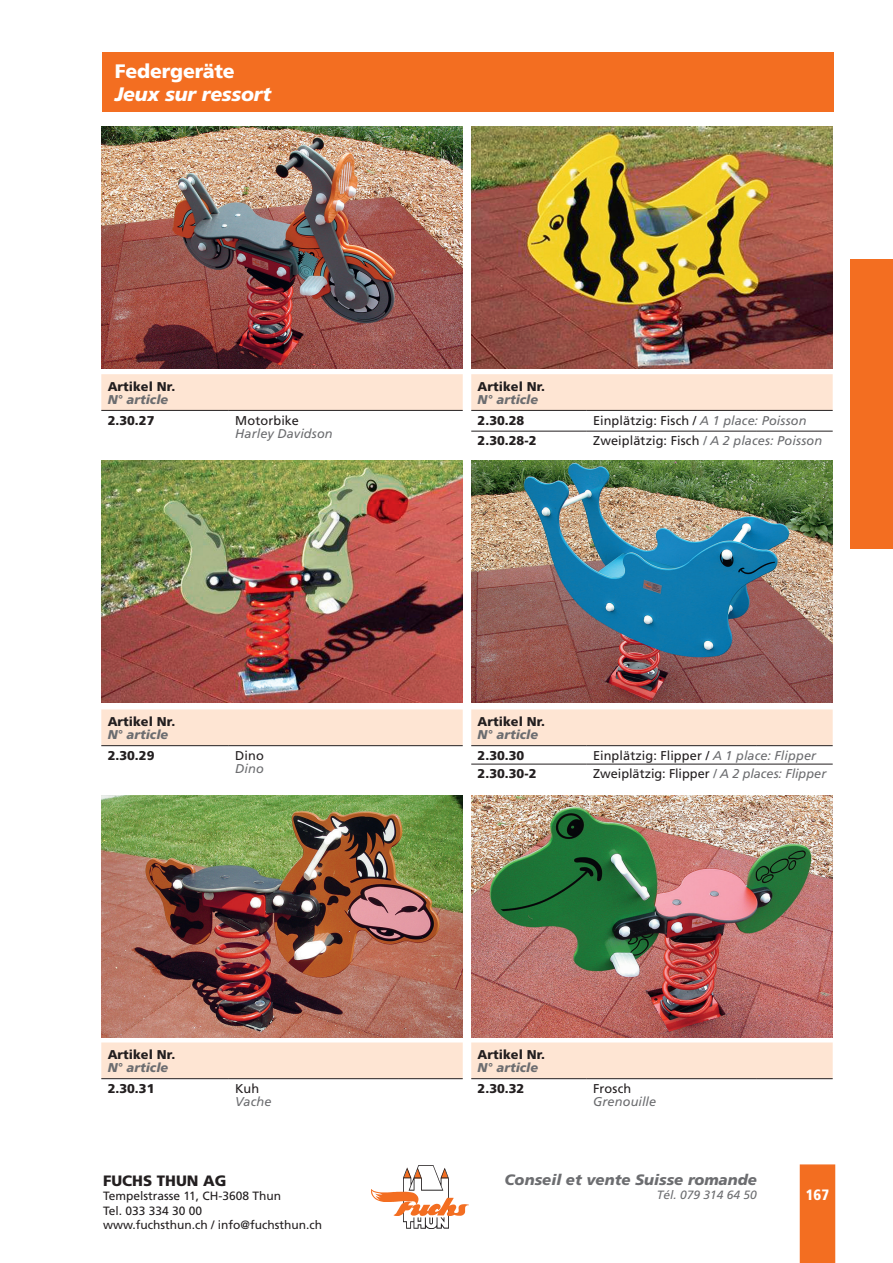
<style>
.page{position:relative;width:893px;height:1263px;background:#fff}
.page>*{position:absolute;margin:0;border:0;box-sizing:border-box;transform-origin:0 0}
.t1{font:italic 900 19.5px "Frutiger";letter-spacing:-.01em;color:#fff}
.t2{font:900 19.5px "Frutiger";letter-spacing:-.01em;color:#fff}
.t3{font:italic 900 15px "Frutiger";color:#6c6d70}
.t4{font:900 15px "Frutiger";color:#231f20}
.t5{font:900 condensed 15px "Frutiger";color:#fff}
.t6{font:12.75px "Frutiger";letter-spacing:.005em;color:#231f20}
.t7{font:900 12.75px "Frutiger";color:#231f20}
.t8{font:italic 900 12.75px "Frutiger";color:#6c6d70}
.t9{font:italic 12.75px "Frutiger";letter-spacing:.005em;color:#6c6d70}
.t10{font:12px/14.4px "Frutiger";color:#231f20}
.t11{font:italic 12px "Frutiger";color:#6c6d70}
.s1{font-style:italic;color:#6c6d70}
</style>
<div class="page">
<img style="left:403px;top:1165px;width:46px;height:64px">
<img style="left:371px;top:1188px;width:97px;height:27px">
<div style="left:800px;top:1164px;width:35px;height:99px;background:#f36e21"></div>
<div style="left:850px;top:259px;width:43px;height:290px;background:#f36e21"></div>
<div style="left:102px;top:53px;width:731px;height:59px;background:#f36e21"></div>
<img style="left:101px;top:126px;width:362px;height:243px">
<div style="left:471px;top:374px;width:362px;height:36px;background:#fee5d3"></div>
<hr style="left:471px;top:410px;width:116px;height:1px;background:#231f20">
<hr style="left:587px;top:410px;width:170px;height:1px;background:#231f20">
<hr style="left:757px;top:410px;width:76px;height:1px;background:#231f20">
<hr style="left:471px;top:431px;width:116px;height:1px;background:#231f20">
<hr style="left:587px;top:431px;width:170px;height:1px;background:#231f20">
<hr style="left:757px;top:431px;width:76px;height:1px;background:#231f20">
<div style="left:101px;top:374px;width:362px;height:36px;background:#fee5d3"></div>
<hr style="left:101px;top:410px;width:128px;height:1px;background:#231f20">
<hr style="left:229px;top:410px;width:204px;height:1px;background:#231f20">
<hr style="left:433px;top:410px;width:30px;height:1px;background:#231f20">
<img style="left:471px;top:126px;width:362px;height:243px">
<img style="left:101px;top:460px;width:362px;height:243px">
<div style="left:101px;top:709px;width:362px;height:36px;background:#fee5d3"></div>
<hr style="left:101px;top:745px;width:128px;height:1px;background:#231f20">
<hr style="left:229px;top:745px;width:170px;height:1px;background:#231f20">
<hr style="left:399px;top:745px;width:64px;height:1px;background:#231f20">
<div style="left:471px;top:709px;width:362px;height:36px;background:#fee5d3"></div>
<hr style="left:471px;top:745px;width:116px;height:1px;background:#231f20">
<hr style="left:587px;top:745px;width:170px;height:1px;background:#231f20">
<hr style="left:757px;top:745px;width:76px;height:1px;background:#231f20">
<hr style="left:471px;top:764px;width:116px;height:1px;background:#231f20">
<hr style="left:587px;top:764px;width:170px;height:1px;background:#231f20">
<hr style="left:757px;top:764px;width:76px;height:1px;background:#231f20">
<img style="left:471px;top:460px;width:362px;height:243px">
<img style="left:101px;top:795px;width:362px;height:242px">
<div style="left:471px;top:1042px;width:362px;height:36px;background:#fee5d3"></div>
<hr style="left:471px;top:1078px;width:116px;height:1px;background:#231f20">
<hr style="left:587px;top:1078px;width:170px;height:1px;background:#231f20">
<hr style="left:757px;top:1078px;width:76px;height:1px;background:#231f20">
<div style="left:101px;top:1042px;width:362px;height:36px;background:#fee5d3"></div>
<hr style="left:101px;top:1078px;width:128px;height:1px;background:#231f20">
<hr style="left:229px;top:1078px;width:170px;height:1px;background:#231f20">
<hr style="left:399px;top:1078px;width:64px;height:1px;background:#231f20">
<img style="left:471px;top:795px;width:362px;height:242px">
<h1 class="t2" style="left:115px;top:59px;width:121px">Federgeräte</h1>
<h1 class="t1" style="left:115px;top:83px;width:158px">Jeux sur ressort</h1>
<p class="t7" style="left:108px;top:378px;width:69px">Artikel Nr.</p>
<p class="t8" style="left:108px;top:392px;width:62px">N° article</p>
<p class="t7" style="left:108px;top:412px;width:48px">2.30.27</p>
<p class="t6" style="left:235px;top:413px;width:65px">Motorbike</p>
<p class="t9" style="left:235px;top:426px;width:99px">Harley Davidson</p>
<p class="t7" style="left:108px;top:714px;width:69px">Artikel Nr.</p>
<p class="t8" style="left:108px;top:727px;width:62px">N° article</p>
<p class="t7" style="left:108px;top:748px;width:48px">2.30.29</p>
<p class="t6" style="left:235px;top:748px;width:30px">Dino</p>
<p class="t9" style="left:235px;top:761px;width:30px">Dino</p>
<p class="t7" style="left:108px;top:1047px;width:69px">Artikel Nr.</p>
<p class="t8" style="left:108px;top:1060px;width:62px">N° article</p>
<p class="t7" style="left:108px;top:1081px;width:48px">2.30.31</p>
<p class="t6" style="left:235px;top:1081px;width:26px">Kuh</p>
<p class="t9" style="left:235px;top:1094px;width:38px">Vache</p>
<p class="t4" style="left:103px;top:1171px;width:125px">FUCHS THUN AG</p>
<p class="t10" style="left:103px;top:1189px;width:220px">Tempelstrasse 11, CH-3608 Thun<br>Tel. 033 334 30 00<br>www.fuchsthun.ch / info@fuchsthun.ch</p>
<p class="t7" style="left:478px;top:378px;width:69px">Artikel Nr.</p>
<p class="t8" style="left:478px;top:392px;width:62px">N° article</p>
<p class="t7" style="left:478px;top:412px;width:48px">2.30.28</p>
<p class="t6" style="left:593px;top:413px;width:215px">Einplätzig: Fisch / <span class="s1">A 1 place: Poisson</span></p>
<p class="t7" style="left:478px;top:433px;width:60px">2.30.28-2</p>
<p class="t6" style="left:593px;top:433px;width:230px">Zweiplätzig: Fisch <span class="s1">/ A 2 places: Poisson</span></p>
<p class="t7" style="left:478px;top:714px;width:69px">Artikel Nr.</p>
<p class="t8" style="left:478px;top:727px;width:62px">N° article</p>
<p class="t7" style="left:478px;top:748px;width:48px">2.30.30</p>
<p class="t6" style="left:593px;top:748px;width:225px">Einplätzig: Flipper / <span class="s1">A 1 place: Flipper</span></p>
<p class="t7" style="left:478px;top:766px;width:60px">2.30.30-2</p>
<p class="t6" style="left:593px;top:766px;width:235px">Zweiplätzig: Flipper <span class="s1">/ A 2 places: Flipper</span></p>
<p class="t7" style="left:478px;top:1047px;width:69px">Artikel Nr.</p>
<p class="t8" style="left:478px;top:1060px;width:62px">N° article</p>
<p class="t7" style="left:478px;top:1081px;width:48px">2.30.32</p>
<p class="t6" style="left:593px;top:1081px;width:40px">Frosch</p>
<p class="t9" style="left:593px;top:1094px;width:65px">Grenouille</p>
<p class="t3" style="left:505px;top:1170px;width:254px">Conseil et vente Suisse romande</p>
<p class="t11" style="left:657px;top:1188px;width:102px">Tél. 079 314 64 50</p>
<p class="t5" style="left:806px;top:1186px;width:25px">167</p>
</div>
